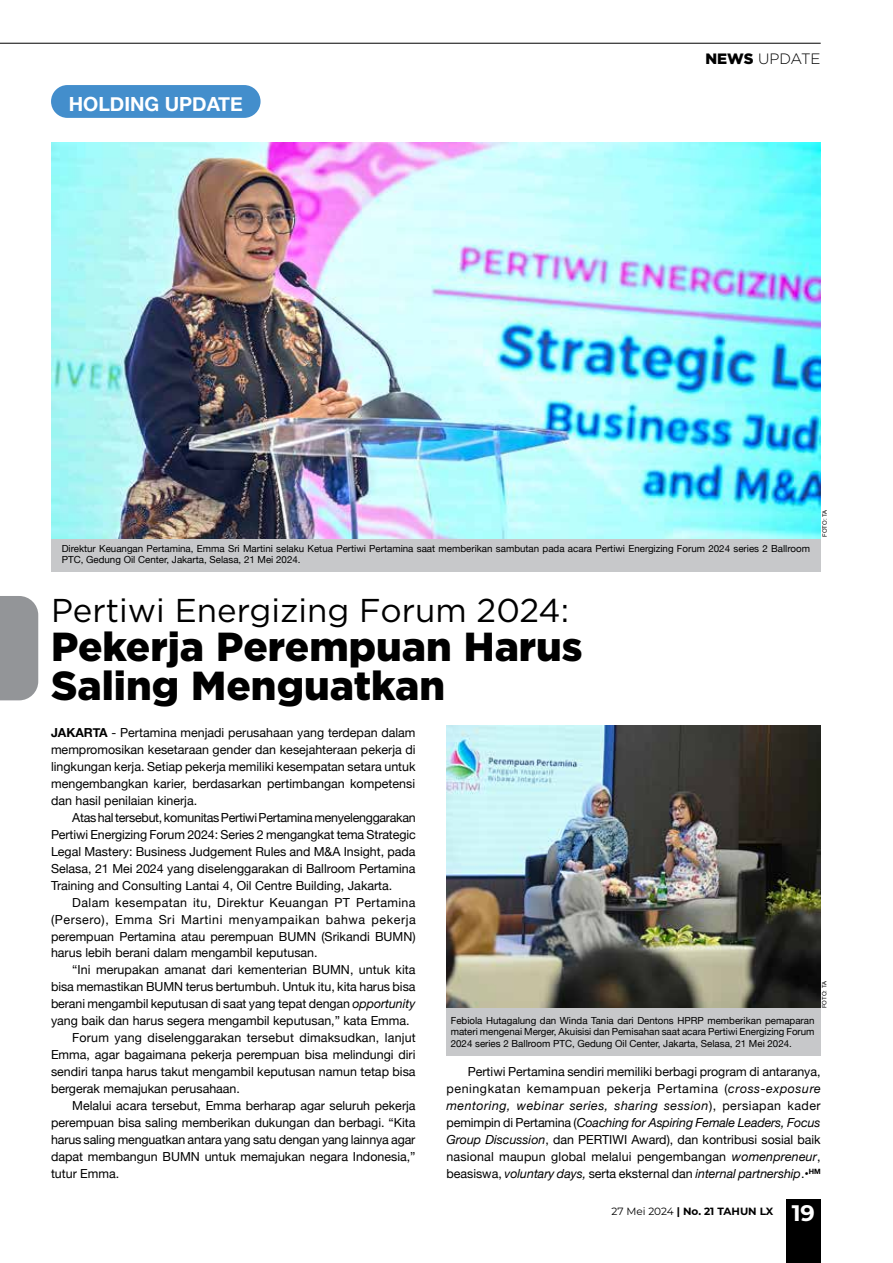
<style>
.page{position:relative;width:893px;height:1263px;background:#fff}
.page>*{position:absolute;margin:0;border:0;box-sizing:border-box;transform-origin:0 0}
.t1{font:900 40.5px/39px "Gotham";color:#000}
.t2{font:33px "Gotham";color:#000}
.t3{font:700 19.5px "Helvetica Neue";color:#fff}
.t4{font:300 15px "Gotham";color:#000}
.t5{font:12.45px/17px "Helvetica Neue";color:#000;text-align:justify}
.t6{font:700 10.5px "Montserrat";color:#000}
.t7{font:9.75px/11.7px "Helvetica Neue";color:#000}
.t8{font:6px "Arial";letter-spacing:-.01em;color:#000101}
.s1{font-weight:900}
.s2{font-weight:700}
.s3{font-style:italic}
.s4{font-weight:400}
.s5{font-size:22.5px;color:#fff}
</style>
<div class="page">
<div style="left:786px;top:1199px;width:35px;height:64px;background:#000"></div>
<hr style="left:0;top:43px;width:821px;height:1px;background:#000101">
<div style="left:51px;top:85px;width:210px;height:33px;background:#438ecc;border-radius:16px"></div>
<img style="left:51px;top:143px;width:770px;height:396px">
<div style="left:51px;top:539px;width:770px;height:32px;background:#c7c8ca"></div>
<img style="left:446px;top:725px;width:374px;height:283px">
<div style="left:446px;top:1008px;width:375px;height:47px;background:#c7c8ca"></div>
<div style="left:0;top:596px;width:38px;height:104px;background:#939598"></div>
<h3 class="t3" style="left:69px;top:89px;width:176px">HOLDING UPDATE</h3>
<p class="t4" style="left:705px;top:49px;width:117px"><span class="s1">NEWS</span> UPDATE</p>
<p class="t8" style="left:821px;top:537px;width:29px;rotate:-90deg">FOTO: TA</p>
<p class="t7" style="left:62px;top:543px;width:750px">Direktur Keuangan Pertamina, Emma Sri Martini selaku Ketua Pertiwi Pertamina saat memberikan sambutan pada acara Pertiwi Energizing Forum 2024 series 2 Ballroom<br>PTC, Gedung Oil Center, Jakarta, Selasa, 21 Mei 2024.</p>
<h2 class="t2" style="left:51px;top:589px;width:519px">Pertiwi Energizing Forum 2024:</h2>
<h1 class="t1" style="left:51px;top:627px;width:533px">Pekerja Perempuan Harus<br>Saling Menguatkan</h1>
<p class="t5" style="left:51px;top:725px;width:366px"><span class="s2">JAKARTA</span> - Pertamina menjadi perusahaan yang terdepan dalam mempromosikan kesetaraan gender dan kesejahteraan pekerja di lingkungan kerja. Setiap pekerja memiliki kesempatan setara untuk mengembangkan karier, berdasarkan pertimbangan kompetensi dan hasil penilaian kinerja.</p>
<p class="t5" style="left:51px;top:810px;width:366px;text-indent:21px">Atas hal tersebut, komunitas Pertiwi Pertamina menyelenggarakan Pertiwi Energizing Forum 2024: Series 2 mengangkat tema Strategic Legal Mastery: Business Judgement Rules and M&amp;A Insight, pada Selasa, 21 Mei 2024 yang diselenggarakan di Ballroom Pertamina Training and Consulting Lantai 4, Oil Centre Building, Jakarta.</p>
<p class="t5" style="left:51px;top:894px;width:366px;text-indent:21px">Dalam kesempatan itu, Direktur Keuangan PT Pertamina (Persero), Emma Sri Martini menyampaikan bahwa pekerja perempuan Pertamina atau perempuan BUMN (Srikandi BUMN) harus lebih berani dalam mengambil keputusan.</p>
<p class="t5" style="left:72px;top:962px;width:345px">“Ini merupakan amanat dari kementerian BUMN, untuk kita</p>
<p class="t5" style="left:51px;top:979px;width:366px">bisa memastikan BUMN terus bertumbuh. Untuk itu, kita harus bisa</p>
<p class="t5" style="left:51px;top:996px;width:366px">berani mengambil keputusan di saat yang tepat dengan <span class="s3">opportunity</span></p>
<p class="t5" style="left:51px;top:1013px;width:360px">yang baik dan harus segera mengambil keputusan,” kata Emma.</p>
<p class="t5" style="left:72px;top:1030px;width:345px">Forum yang diselenggarakan tersebut dimaksudkan, lanjut</p>
<p class="t5" style="left:51px;top:1047px;width:366px">Emma, agar bagaimana pekerja perempuan bisa melindungi diri</p>
<p class="t5" style="left:51px;top:1064px;width:366px">sendiri tanpa harus takut mengambil keputusan namun tetap bisa</p>
<p class="t5" style="left:51px;top:1081px;width:191px">bergerak memajukan perusahaan.</p>
<p class="t5" style="left:72px;top:1098px;width:345px">Melalui acara tersebut, Emma berharap agar seluruh pekerja</p>
<p class="t5" style="left:51px;top:1115px;width:366px">perempuan bisa saling memberikan dukungan dan berbagi. “Kita</p>
<p class="t5" style="left:51px;top:1132px;width:366px">harus saling menguatkan antara yang satu dengan yang lainnya agar</p>
<p class="t5" style="left:51px;top:1149px;width:366px">dapat membangun BUMN untuk memajukan negara Indonesia,”</p>
<p class="t5" style="left:51px;top:1165px;width:70px">tutur Emma.</p>
<p class="t7" style="left:451px;top:1015px;width:365px;text-align:justify">Febiola Hutagalung dan Winda Tania dari Dentons HPRP memberikan pemaparan materi mengenai Merger, Akuisisi dan Pemisahan saat acara Pertiwi Energizing Forum 2024 series 2 Ballroom PTC, Gedung Oil Center, Jakarta, Selasa, 21 Mei 2024.</p>
<p class="t8" style="left:820px;top:1008px;width:29px;rotate:-90deg">FOTO: TA</p>
<p class="t5" style="left:446px;top:1064px;width:376px;text-indent:21px">Pertiwi Pertamina sendiri memiliki berbagi program di antaranya, peningkatan kemampuan pekerja Pertamina (<span class="s3">cross-exposure mentoring, webinar series, sharing session</span>), persiapan kader pemimpin di Pertamina (<span class="s3">Coaching for Aspiring Female Leaders, Focus Group Discussion</span>, dan PERTIWI Award), dan kontribusi sosial baik nasional maupun global melalui pengembangan <span class="s3">womenpreneur</span>, beasiswa, <span class="s3">voluntary days,</span> serta eksternal dan <span class="s3">internal partnership</span>.•<sup>HM</sup></p>
<p class="t6" style="left:611px;top:1204px;width:205px"><span class="s4">27 Mei 2024</span> | No. 21 TAHUN LX <span class="s5">19</span></p>
</div>
